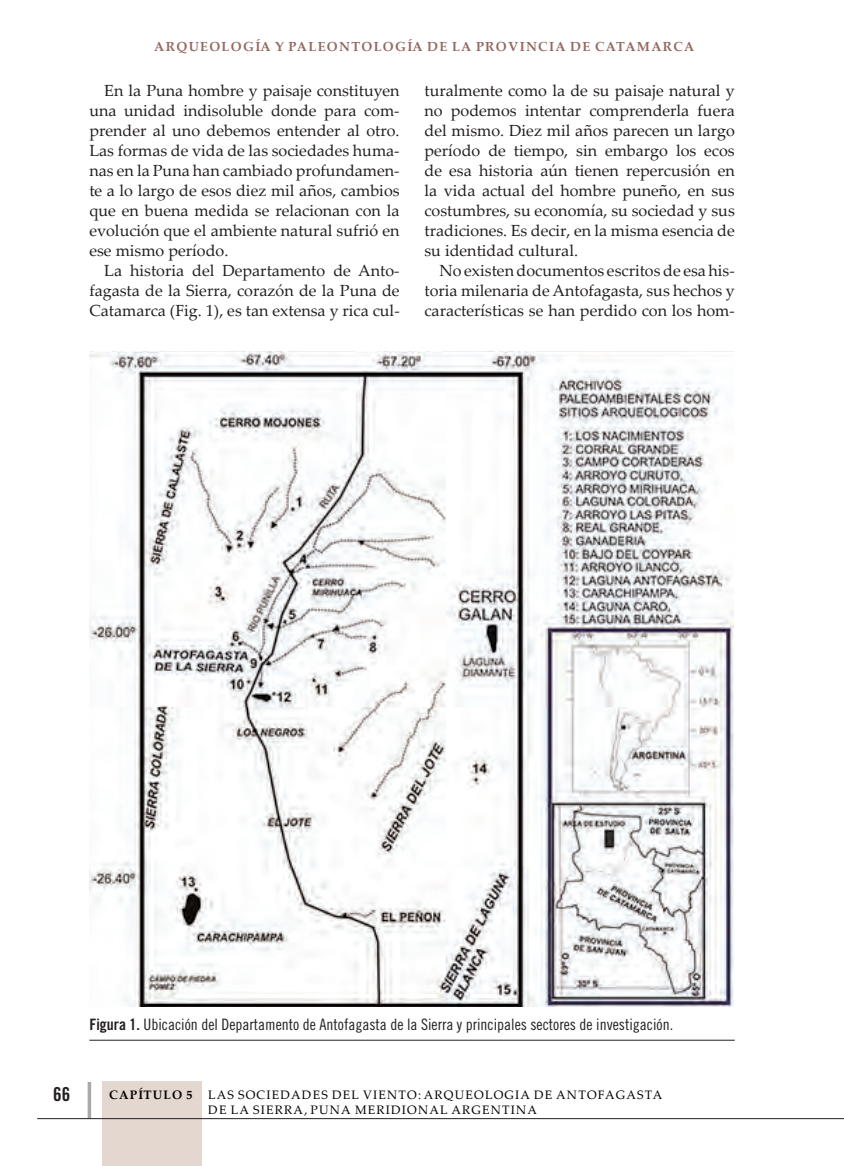
<style>
.page{position:relative;width:844px;height:1166px;background:#fff}
.page>*{position:absolute;margin:0;border:0;box-sizing:border-box;transform-origin:0 0}
.t1{font:19.25px "Trade Gothic Bold Cond Twenty";color:#231f20}
.t2{font:16.1px/19.9px "Palatino Linotype";color:#231f20;text-align:justify}
.t3{font:15.75px "Trade Gothic Cond Eighteen";color:#231f20}
.t4{font:700 13.12px "Palatino Linotype";letter-spacing:.1em;color:#936960}
.t5{font:12.25px/14.7px "Palatino Linotype";letter-spacing:.1em;color:#000}
.t6{font:700 12.25px "Palatino Linotype";color:#000}
.s1{font-family:"Trade Gothic Bold Cond Twenty"}
</style>
<div class="page">
<div style="left:102px;top:1082px;width:99px;height:84px;background:#e4d7cf"></div>
<hr style="left:88px;top:1082px;width:3px;height:36px;background:#a8a9ad">
<hr style="left:37px;top:1118px;width:806px;height:1px;background:#231f20">
<img style="left:89px;top:352px;width:644px;height:654px">
<hr style="left:89px;top:1040px;width:645px;height:1px;background:#231f20">
<p class="t4" style="left:154px;top:38px;width:538px">ARQUEOLOGÍA Y PALEONTOLOGÍA DE LA PROVINCIA DE CATAMARCA</p>
<p class="t2" style="left:89px;top:80px;width:312px;text-indent:15px">En la Puna hombre y paisaje constituyen una unidad indisoluble donde para com&shy;prender al uno debemos entender al otro.<br>Las formas de vida de las sociedades huma&shy;nas en la Puna han cambiado profundamen&shy;te a lo largo de esos diez mil años, cambios que en buena medida se relacionan con la evolución que el ambiente natural sufrió en ese mismo período.</p>
<p class="t2" style="left:89px;top:260px;width:312px;text-indent:15px">La historia del Departamento de Anto&shy;fagasta de la Sierra, corazón de la Puna de Catamarca (Fig. 1), es tan extensa y rica cul-</p>
<p class="t2" style="left:424px;top:80px;width:312px">turalmente como la de su paisaje natural y no podemos intentar comprenderla fuera del mismo. Diez mil años parecen un largo período de tiempo, sin embargo los ecos de esa historia aún tienen repercusión en la vida actual del hombre puneño, en sus costumbres, su economía, su sociedad y sus tradiciones. Es decir, en la misma esencia de su identidad cultural.</p>
<p class="t2" style="left:424px;top:260px;width:312px;text-indent:15px">No existen documentos escritos de esa his&shy;toria milenaria de Antofagasta, sus hechos y características se han perdido con los hom-</p>
<p class="t3" style="left:89px;top:1015px;width:585px"><span class="s1">Figura 1.</span> Ubicación del Departamento de Antofagasta de la Sierra y principales sectores de investigación.</p>
<p class="t1" style="left:53px;top:1082px;width:19px">66</p>
<p class="t6" style="left:109px;top:1086px;width:45px">CAPÍTULO</p>
<p class="t6" style="left:186px;top:1086px;width:8px">5</p>
<p class="t5" style="left:208px;top:1087px;width:455px">LAS SOCIEDADES DEL VIENTO: ARQUEOLOGIA DE ANTOFAGASTA<br>DE LA SIERRA, PUNA MERIDIONAL ARGENTINA</p>
</div>
